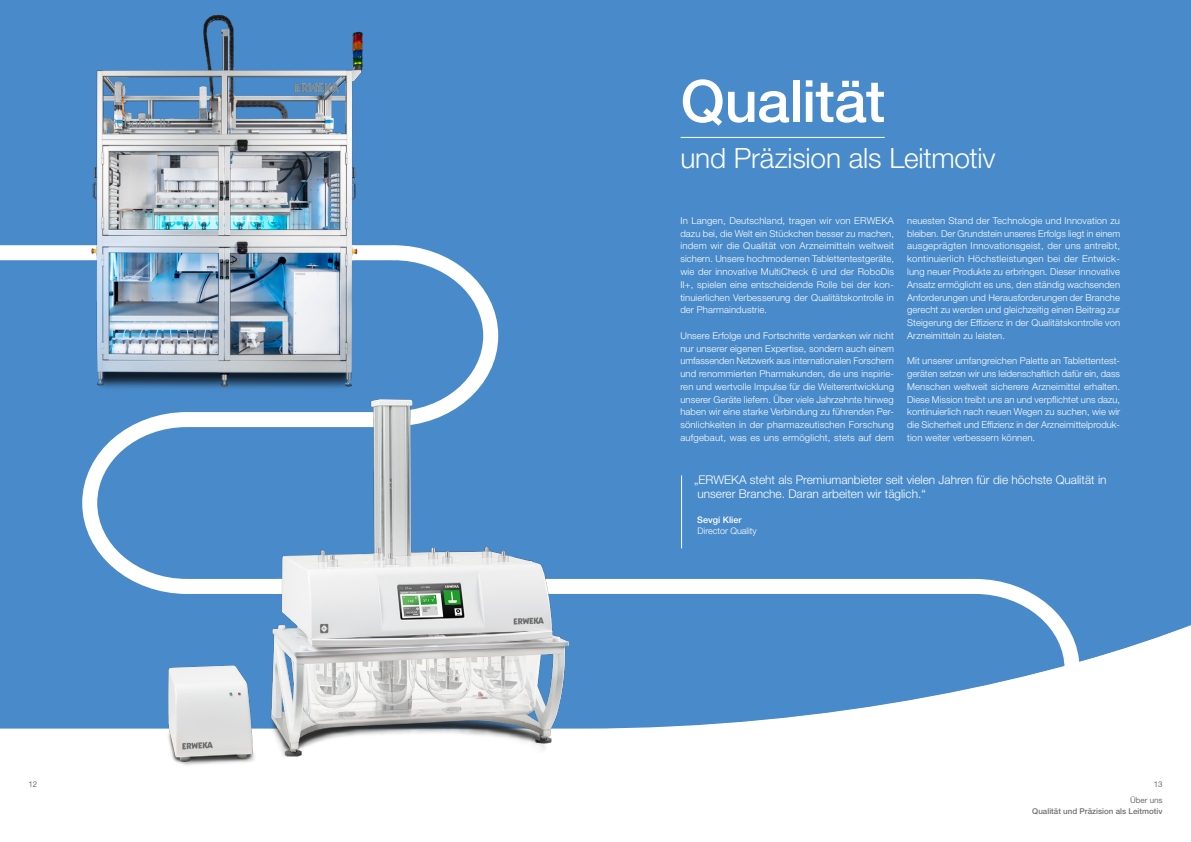
<style>
.page{position:relative;width:1191px;height:842px;background:#fff}
.page>*{position:absolute;margin:0;border:0;box-sizing:border-box;transform-origin:0 0}
.t1{font:500 58.2px "Helvetica Neue LT Std";letter-spacing:-.01em;color:#fff}
.t2{font:300 28px "Helvetica Neue LT Std";letter-spacing:-.01em;color:#fff}
.t3{font:300 12px/14px "Helvetica Neue LT Std";color:#fff}
.t4{font:300 9.5px/12.8px "Helvetica Neue LT Std";letter-spacing:.01em;color:#fff;text-align:justify}
.t5{font:300 9px "Helvetica Neue LT Std";color:#fff}
.t6{font:500 9px "Helvetica Neue LT Std";color:#fff}
.t7{font:500 8px "Helvetica Neue LT Std";color:#706f6f}
.t8{font:8px/15.8px "Helvetica Neue LT Std";color:#706f6f;text-align:right}
</style>
<div class="page">
<div style="left:0;top:0;width:1191px;height:622px;background:#498bca"></div>
<svg style="left:0;top:622px;width:1191px;height:107px;fill:#498bca"></svg>
<hr style="left:681px;top:475px;width:1px;height:73px;background:#fff">
<svg style="left:75px;top:412px;width:89px;height:189px"></svg>
<div style="left:274px;top:579px;width:701px;height:15px;background:#fff"></div>
<svg style="left:959px;top:571px;width:128px;height:158px"></svg>
<img style="left:164px;top:400px;width:404px;height:366px">
<img style="left:0;top:9px;width:524px;height:403px">
<hr style="left:680px;top:137px;width:204px;height:1px;background:#fff">
<h1 class="t1" style="left:680px;top:66px;width:206px">Qualität</h1>
<h2 class="t2" style="left:680px;top:141px;width:316px">und Präzision als Leitmotiv</h2>
<p class="t4" style="left:680px;top:214px;width:215px">In Langen, Deutschland, tragen wir von ERWEKA dazu bei, die Welt ein Stückchen besser zu machen, indem wir die Qualität von Arzneimitteln weltweit sichern. Unsere hochmodernen Tablettentestgeräte, wie der innovative MultiCheck 6 und der RoboDis II+, spielen eine entscheidende Rolle bei der kon&shy;tinuierlichen Verbesserung der Qualitätskontrolle in der Pharmaindustrie.</p>
<p class="t4" style="left:680px;top:329px;width:215px">Unsere Erfolge und Fortschritte verdanken wir nicht nur unserer eigenen Expertise, sondern auch einem umfassenden Netzwerk aus internationalen Forschern und renommierten Pharmakunden, die uns inspirie&shy;ren und wertvolle Impulse für die Weiterentwicklung unserer Geräte liefern. Über viele Jahrzehnte hinweg haben wir eine starke Verbindung zu führenden Per&shy;sönlichkeiten in der pharmazeutischen Forschung aufgebaut, was es uns ermöglicht, stets auf dem</p>
<p class="t4" style="left:907px;top:214px;width:214px">neuesten Stand der Technologie und Innovation zu bleiben. Der Grundstein unseres Erfolgs liegt in einem ausgeprägten Innovationsgeist, der uns antreibt, kontinuierlich Höchstleistungen bei der Entwick&shy;lung neuer Produkte zu erbringen. Dieser innovative Ansatz ermöglicht es uns, den ständig wachsenden Anforderungen und Herausforderungen der Branche gerecht zu werden und gleichzeitig einen Beitrag zur Steigerung der Effizienz in der Qualitätskontrolle von Arzneimitteln zu leisten.</p>
<p class="t4" style="left:907px;top:354px;width:214px">Mit unserer umfangreichen Palette an Tablettentest&shy;geräten setzen wir uns leidenschaftlich dafür ein, dass Menschen weltweit sicherere Arzneimittel erhalten.<br>Diese Mission treibt uns an und verpflichtet uns dazu, kontinuierlich nach neuen Wegen zu suchen, wie wir die Sicherheit und Effizienz in der Arzneimittelproduk&shy;tion weiter verbessern können.</p>
<p class="t3" style="left:694px;top:472px;width:414px">„ERWEKA steht als Premiumanbieter seit vielen Jahren für die höchste Qualität in unserer Branche. Daran arbeiten wir täglich.“</p>
<p class="t6" style="left:697px;top:514px;width:46px">Sevgi Klier</p>
<p class="t5" style="left:697px;top:525px;width:61px">Director Quality</p>
<p class="t8" style="left:28px;top:776px;width:10px">12</p>
<p class="t8" style="left:1130px;top:776px;width:34px">13<br>Über uns</p>
<p class="t7" style="left:1032px;top:806px;width:132px">Qualität und Präzision als Leitmotiv</p>
</div>
